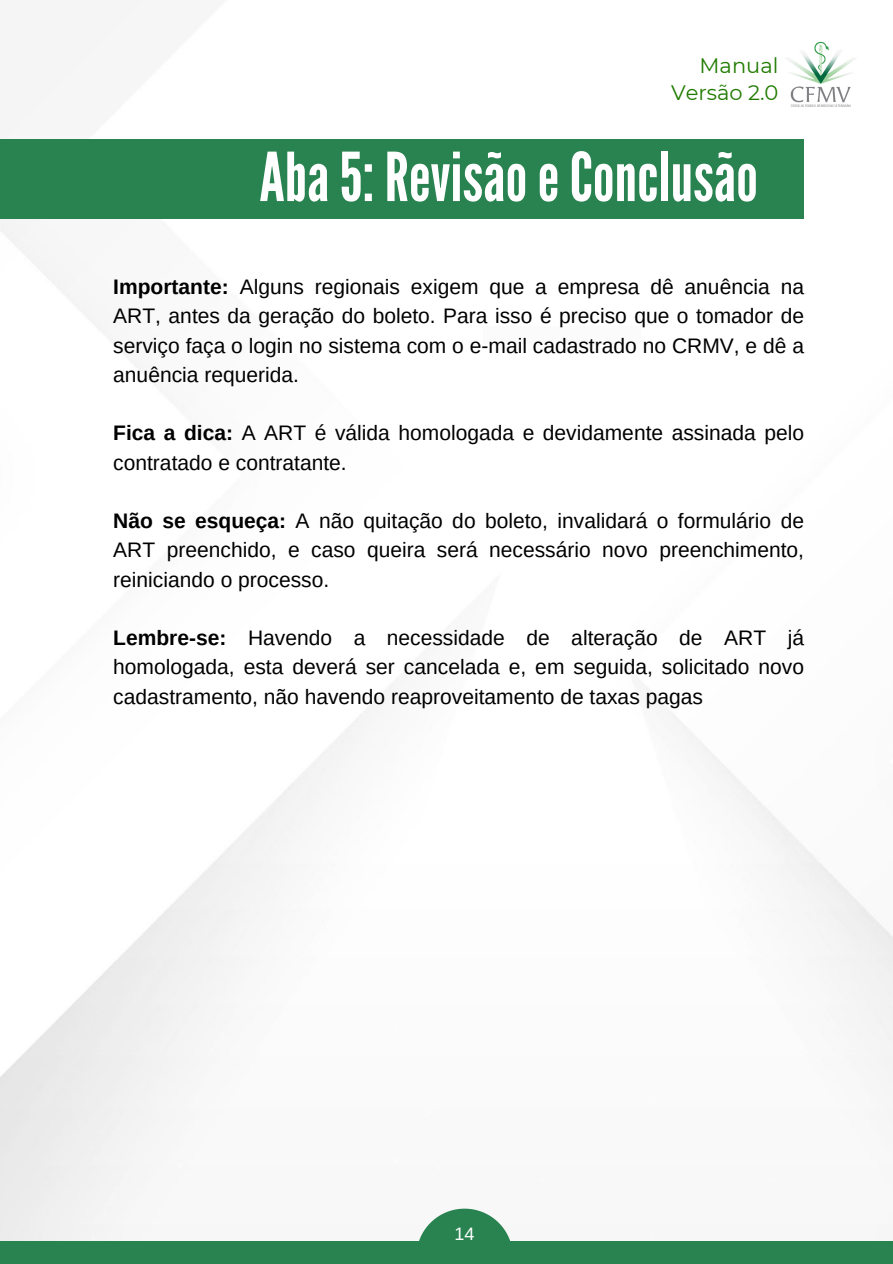
<style>
.page{position:relative;width:893px;height:1264px;background:#fff}
.page>*{position:absolute;margin:0;border:0;box-sizing:border-box;transform-origin:0 0}
.t1{font:67.2px "League Gothic";color:#fff}
.t2{font:21px/29.2px "Arimo";color:#000;text-align:justify}
.t3{font:21px "Montserrat";color:#207b00}
.t4{font:18px "Arimo";color:#fff}
.s1{font-weight:700}
</style>
<div class="page">
<div style="left:0;top:139px;width:804px;height:80px;background:#288350"></div>
<div style="left:483px;top:327px;width:157px;height:17px;background:#fbfbfb"></div>
<div style="left:0;top:1240px;width:892px;height:23px;background:#288350"></div>
<svg style="left:416px;top:1208px;width:97px;height:33px"></svg>
<img style="left:784px;top:41px;width:74px;height:65px">
<p class="t3" style="left:699px;top:53px;width:80px">Manual</p>
<p class="t3" style="left:671px;top:80px;width:109px">Versão 2.0</p>
<p class="t1" style="left:259px;top:138px;width:500px">Aba5:RevisãoeConclusão</p>
<p class="t2" style="left:113px;top:272px;width:692px"><span class="s1">Importante:</span> Alguns regionais exigem que a empresa dê anuência na ART, antes da geração do boleto. Para isso é preciso que o tomador de serviço faça o login no sistema com o e-mail cadastrado no CRMV, e dê a anuência requerida.</p>
<p class="t2" style="left:113px;top:418px;width:692px"><span class="s1">Fica a dica:</span> A ART é válida homologada e devidamente assinada pelo contratado e contratante.</p>
<p class="t2" style="left:113px;top:506px;width:692px"><span class="s1">Não se esqueça:</span> A não quitação do boleto, invalidará o formulário de ART preenchido, e caso queira será necessário novo preenchimento, reiniciando o processo.</p>
<p class="t2" style="left:113px;top:623px;width:692px"><span class="s1">Lembre-se:</span> Havendo a necessidade de alteração de ART já homologada, esta deverá ser cancelada e, em seguida, solicitado novo cadastramento, não havendo reaproveitamento de taxas pagas</p>
<p class="t4" style="left:454px;top:1223px;width:22px">14</p>
</div>
